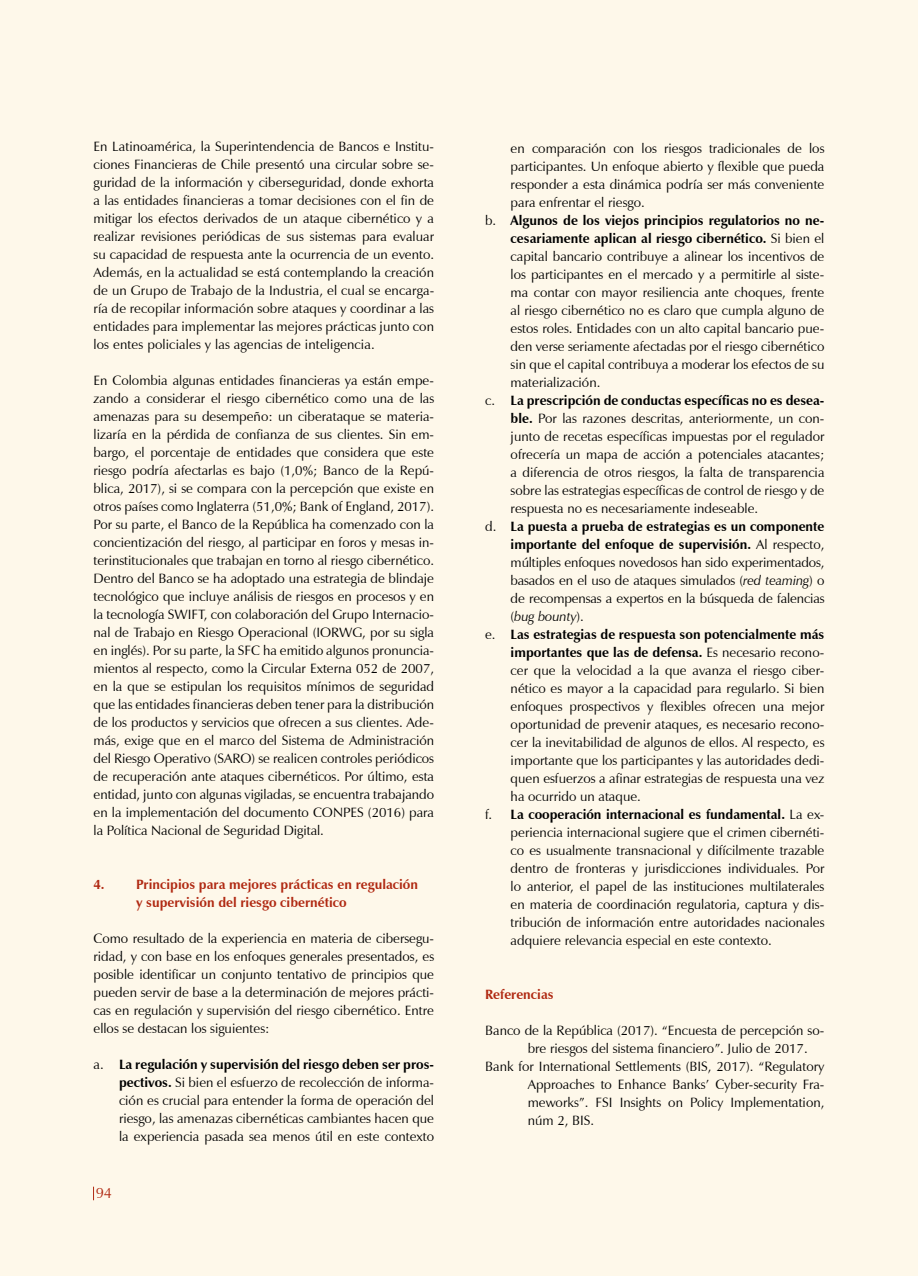
<style>
.page{position:relative;width:918px;height:1276px;background:#fff}
.page>*{position:absolute;margin:0;border:0;box-sizing:border-box;transform-origin:0 0}
.t1{font:15px "Zapf Humanist 601 BT";color:#b02912}
.t2{font:13.5px/18px "Zapf Humanist 601 BT";color:#000;text-align:justify}
.t3{font:700 13.5px "Zapf Humanist 601 BT";color:#000}
.t4{font:700 13.5px/18px "Zapf Humanist 601 BT";color:#b02912}
.t5{font:italic 13.5px "Zapf Humanist 601 BT";letter-spacing:-.01em;color:#000}
.s1{font-weight:700}
.s2{font-weight:400}
.s3{font-style:italic}
.s4{font-style:normal}
</style>
<div class="page">
<div style="left:0;top:0;width:917px;height:1276px;background:#fef8ea"></div>
<svg style="left:93px;top:1186px;width:1px;height:14px"></svg>
<p class="t2" style="left:94px;top:137px;width:342px">En Latinoamérica, la Superintendencia de Bancos e Institu&shy;ciones Financieras de Chile presentó una circular sobre se&shy;guridad de la información y ciberseguridad, donde exhorta a las entidades financieras a tomar decisiones con el fin de mitigar los efectos derivados de un ataque cibernético y a realizar revisiones periódicas de sus sistemas para evaluar su capacidad de respuesta ante la ocurrencia de un evento.<br>Además, en la actualidad se está contemplando la creación de un Grupo de Trabajo de la Industria, el cual se encarga&shy;ría de recopilar información sobre ataques y coordinar a las entidades para implementar las mejores prácticas junto con los entes policiales y las agencias de inteligencia.</p>
<p class="t2" style="left:94px;top:371px;width:342px">En Colombia algunas entidades financieras ya están empe&shy;zando a considerar el riesgo cibernético como una de las amenazas para su desempeño: un ciberataque se materia&shy;lizaría en la pérdida de confianza de sus clientes. Sin em&shy;bargo, el porcentaje de entidades que considera que este riesgo podría afectarlas es bajo (1,0%; Banco de la Repú&shy;blica, 2017), si se compara con la percepción que existe en otros países como Inglaterra (51,0%; Bank of England, 2017).<br>Por su parte, el Banco de la República ha comenzado con la concientización del riesgo, al participar en foros y mesas in&shy;terinstitucionales que trabajan en torno al riesgo cibernético.<br>Dentro del Banco se ha adoptado una estrategia de blindaje tecnológico que incluye análisis de riesgos en procesos y en la tecnología SWIFT, con colaboración del Grupo Internacio&shy;nal de Trabajo en Riesgo Operacional (IORWG, por su sigla en inglés). Por su parte, la SFC ha emitido algunos pronuncia&shy;mientos al respecto, como la Circular Externa 052 de 2007, en la que se estipulan los requisitos mínimos de seguridad que las entidades financieras deben tener para la distribución de los productos y servicios que ofrecen a sus clientes. Ade&shy;más, exige que en el marco del Sistema de Administración del Riesgo Operativo (SARO) se realicen controles periódicos de recuperación ante ataques cibernéticos. Por último, esta entidad, junto con algunas vigiladas, se encuentra trabajando en la implementación del documento CONPES (2016) para la Política Nacional de Seguridad Digital.</p>
<p class="t4" style="left:136px;top:875px;width:284px;text-indent:-43px">4. Principios para mejores prácticas en regulación y supervisión del riesgo cibernético</p>
<p class="t2" style="left:94px;top:929px;width:342px">Como resultado de la experiencia en materia de cibersegu&shy;ridad, y con base en los enfoques generales presentados, es posible identificar un conjunto tentativo de principios que pueden servir de base a la determinación de mejores prácti&shy;cas en regulación y supervisión del riesgo cibernético. Entre ellos se destacan los siguientes:</p>
<p class="t2" style="left:119px;top:1055px;width:317px;text-indent:-26px">a. <span class="s1">La regulación y supervisión del riesgo deben ser pros&shy;pectivos.</span> Si bien el esfuerzo de recolección de informa&shy;ción es crucial para entender la forma de operación del riesgo, las amenazas cibernéticas cambiantes hacen que la experiencia pasada sea menos útil en este contexto</p>
<p class="t1" style="left:96px;top:1184px;width:18px">94</p>
<p class="t2" style="left:511px;top:139px;width:315px">en comparación con los riesgos tradicionales de los</p>
<p class="t2" style="left:511px;top:157px;width:315px">participantes. Un enfoque abierto y flexible que pueda</p>
<p class="t2" style="left:511px;top:175px;width:315px">responder a esta dinámica podría ser más conveniente</p>
<p class="t2" style="left:511px;top:193px;width:136px">para enfrentar el riesgo.</p>
<p class="t3" style="left:485px;top:212px;width:341px"><span class="s2">b.</span> Algunos de los viejos principios regulatorios no ne-</p>
<p class="t3" style="left:511px;top:229px;width:315px">cesariamente aplican al riesgo cibernético. <span class="s2">Si bien el</span></p>
<p class="t2" style="left:511px;top:247px;width:315px">capital bancario contribuye a alinear los incentivos de</p>
<p class="t2" style="left:511px;top:265px;width:315px">los participantes en el mercado y a permitirle al siste-</p>
<p class="t2" style="left:511px;top:283px;width:315px">ma contar con mayor resiliencia ante choques, frente</p>
<p class="t2" style="left:511px;top:301px;width:315px">al riesgo cibernético no es claro que cumpla alguno de</p>
<p class="t2" style="left:511px;top:319px;width:315px">estos roles. Entidades con un alto capital bancario pue-</p>
<p class="t2" style="left:511px;top:337px;width:315px">den verse seriamente afectadas por el riesgo cibernético</p>
<p class="t2" style="left:511px;top:355px;width:315px">sin que el capital contribuya a moderar los efectos de su</p>
<p class="t2" style="left:511px;top:373px;width:91px">materialización.</p>
<p class="t3" style="left:485px;top:391px;width:341px"><span class="s2">c.</span> La prescripción de conductas específicas no es desea-</p>
<p class="t2" style="left:511px;top:409px;width:315px"><span class="s1">ble.</span> Por las razones descritas, anteriormente, un con-</p>
<p class="t2" style="left:511px;top:427px;width:315px">junto de recetas específicas impuestas por el regulador</p>
<p class="t2" style="left:511px;top:445px;width:315px">ofrecería un mapa de acción a potenciales atacantes;</p>
<p class="t2" style="left:511px;top:463px;width:315px">a diferencia de otros riesgos, la falta de transparencia</p>
<p class="t2" style="left:511px;top:481px;width:315px">sobre las estrategias específicas de control de riesgo y de</p>
<p class="t2" style="left:511px;top:499px;width:249px">respuesta no es necesariamente indeseable.</p>
<p class="t3" style="left:485px;top:517px;width:341px"><span class="s2">d.</span> La puesta a prueba de estrategias es un componente</p>
<p class="t3" style="left:511px;top:535px;width:315px">importante del enfoque de supervisión. <span class="s2">Al respecto,</span></p>
<p class="t2" style="left:511px;top:553px;width:315px">múltiples enfoques novedosos han sido experimentados,</p>
<p class="t2" style="left:511px;top:571px;width:315px">basados en el uso de ataques simulados (<span class="s3">red teaming</span>) o</p>
<p class="t2" style="left:511px;top:589px;width:315px">de recompensas a expertos en la búsqueda de falencias</p>
<p class="t5" style="left:511px;top:607px;width:75px"><span class="s4">(</span>bug bounty<span class="s4">).</span></p>
<p class="t3" style="left:485px;top:625px;width:341px"><span class="s2">e.</span> Las estrategias de respuesta son potencialmente más</p>
<p class="t3" style="left:511px;top:643px;width:315px">importantes que las de defensa. <span class="s2">Es necesario recono-</span></p>
<p class="t2" style="left:511px;top:661px;width:315px">cer que la velocidad a la que avanza el riesgo ciber-</p>
<p class="t2" style="left:511px;top:679px;width:315px">nético es mayor a la capacidad para regularlo. Si bien</p>
<p class="t2" style="left:511px;top:697px;width:315px">enfoques prospectivos y flexibles ofrecen una mejor</p>
<p class="t2" style="left:511px;top:715px;width:315px">oportunidad de prevenir ataques, es necesario recono-</p>
<p class="t2" style="left:511px;top:733px;width:315px">cer la inevitabilidad de algunos de ellos. Al respecto, es</p>
<p class="t2" style="left:511px;top:751px;width:315px">importante que los participantes y las autoridades dedi-</p>
<p class="t2" style="left:511px;top:769px;width:315px">quen esfuerzos a afinar estrategias de respuesta una vez</p>
<p class="t2" style="left:511px;top:787px;width:132px">ha ocurrido un ataque.</p>
<p class="t3" style="left:485px;top:805px;width:341px"><span class="s2">f.</span> La cooperación internacional es fundamental. <span class="s2">La ex-</span></p>
<p class="t2" style="left:511px;top:823px;width:315px">periencia internacional sugiere que el crimen cibernéti-</p>
<p class="t2" style="left:511px;top:841px;width:315px">co es usualmente transnacional y difícilmente trazable</p>
<p class="t2" style="left:511px;top:859px;width:315px">dentro de fronteras y jurisdicciones individuales. Por</p>
<p class="t2" style="left:511px;top:877px;width:315px">lo anterior, el papel de las instituciones multilaterales</p>
<p class="t2" style="left:511px;top:895px;width:315px">en materia de coordinación regulatoria, captura y dis-</p>
<p class="t2" style="left:511px;top:913px;width:315px">tribución de información entre autoridades nacionales</p>
<p class="t2" style="left:511px;top:931px;width:263px">adquiere relevancia especial en este contexto.</p>
<p class="t4" style="left:485px;top:985px;width:70px">Referencias</p>
<p class="t2" style="left:485px;top:1021px;width:341px">Banco de la República (2017). “Encuesta de percepción so-</p>
<p class="t2" style="left:528px;top:1039px;width:282px">bre riesgos del sistema financiero”. Julio de 2017.</p>
<p class="t2" style="left:485px;top:1057px;width:341px">Bank for International Settlements (BIS, 2017). “Regulatory</p>
<p class="t2" style="left:528px;top:1075px;width:298px">Approaches to Enhance Banks’ Cyber-security Fra-</p>
<p class="t2" style="left:528px;top:1093px;width:298px">meworks”. FSI Insights on Policy Implementation,</p>
<p class="t2" style="left:528px;top:1111px;width:68px">núm 2, BIS.</p>
</div>
